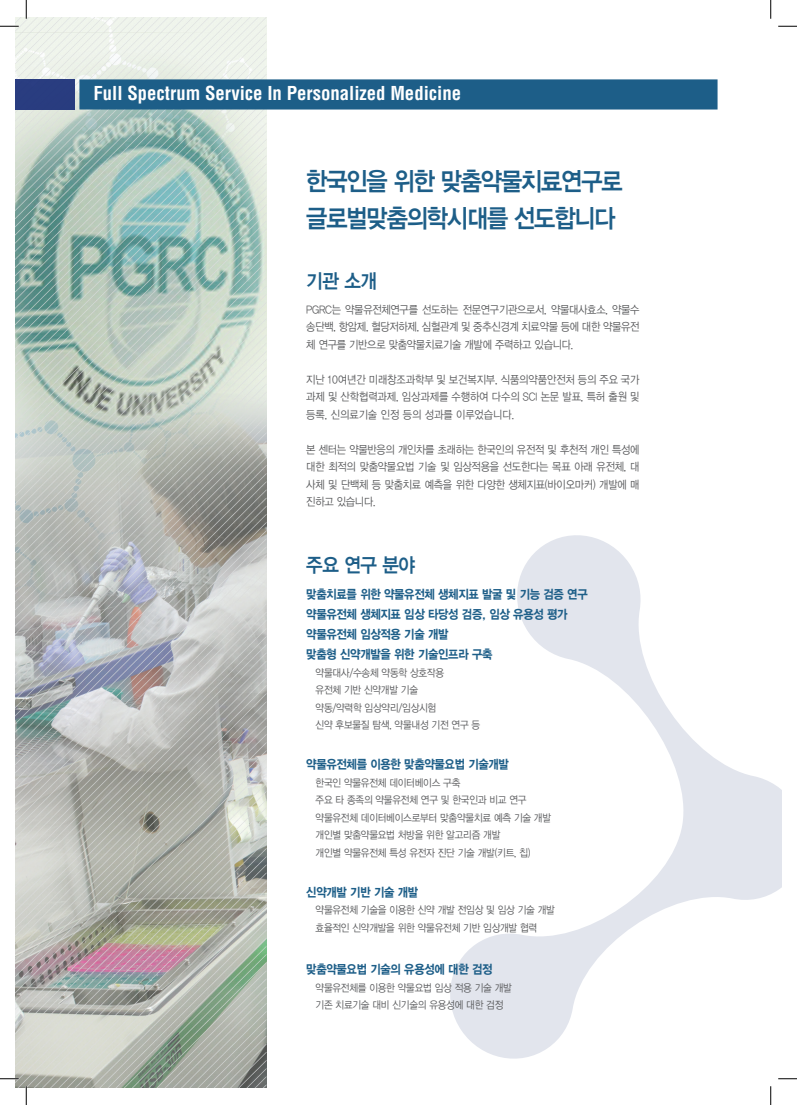
<style>
.page{position:relative;width:797px;height:1105px;background:#fff}
.page>*{position:absolute;margin:0;border:0;box-sizing:border-box;transform-origin:0 0}
.t1{font:25.62px/36.4px "YDVYGO14";letter-spacing:-.05em;color:#1d5e88;scale:.9 1}
.t2{font:20px "YDVYGO14";letter-spacing:-.025em;color:#1d5e88;scale:.9 1}
.t3{font:700 condensed 18.75px "Helvetica LT Std";color:#fff}
.t4{font:12.5px/20px "YDVYGO15";letter-spacing:-.025em;color:#1d5e88;scale:.9 1}
.t5{font:11.25px/17.5px "YDVYGO12";letter-spacing:-.025em;color:#57585a;text-align:justify;scale:.9 1}
.t6{font:10.5px/17.5px "YDVYGO12";letter-spacing:-.025em;color:#57585a;scale:.9 1}
</style>
<div class="page">
<img style="left:16px;top:17px;width:250px;height:1071px">
<svg style="left:450px;top:535px;width:331px;height:524px"></svg>
<div style="left:79px;top:79px;width:638px;height:31px;background:#1d5e88"></div>
<div style="left:16px;top:79px;width:59px;height:31px;background:#293c80"></div>
<svg style="left:0;top:25px;width:19px;height:2px"></svg>
<svg style="left:778px;top:25px;width:19px;height:2px"></svg>
<svg style="left:0;top:1078px;width:19px;height:1px"></svg>
<svg style="left:778px;top:1078px;width:19px;height:1px"></svg>
<svg style="left:25px;top:0;width:2px;height:19px"></svg>
<svg style="left:25px;top:1086px;width:2px;height:19px"></svg>
<svg style="left:770px;top:0;width:1px;height:19px"></svg>
<svg style="left:770px;top:1086px;width:1px;height:19px"></svg>
<h3 class="t3" style="left:93px;top:81px;width:369px">Full Spectrum Service In Personalized Medicine</h3>
<h1 class="t1" style="left:306px;top:164px;width:353px">한국인을 위한 맞춤약물치료연구로 글로벌맞춤의학시대를 선도합니다</h1>
<h2 class="t2" style="left:306px;top:269px;width:80px">기관 소개</h2>
<p class="t5" style="left:306px;top:300px;width:372px">PGRC는 약물유전체연구를 선도하는 전문연구기관으로서, 약물대사효소, 약물수 송단백, 항암제, 혈당저하제, 심혈관계 및 중추신경계 치료약물 등에 대한 약물유전 체 연구를 기반으로 맞춤약물치료기술 개발에 주력하고 있습니다.</p>
<p class="t5" style="left:306px;top:370px;width:372px">지난 10여년간 미래창조과학부 및 보건복지부, 식품의약품안전처 등의 주요 국가 과제 및 산학협력과제, 임상과제를 수행하여 다수의 SCI 논문 발표, 특허 출원 및 등록, 신의료기술 인정 등의 성과를 이루었습니다.</p>
<p class="t5" style="left:306px;top:440px;width:372px">본 센터는 약물반응의 개인차를 초래하는 한국인의 유전적 및 후천적 개인 특성에 대한 최적의 맞춤약물요법 기술 및 임상적용을 선도한다는 목표 아래 유전체, 대 사체 및 단백체 등 맞춤치료 예측을 위한 다양한 생체지표(바이오마커) 개발에 매 진하고 있습니다.</p>
<h2 class="t2" style="left:306px;top:553px;width:122px">주요 연구 분야</h2>
<p class="t4" style="left:306px;top:584px;width:314px">맞춤치료를 위한 약물유전체 생체지표 발굴 및 기능 검증 연구 약물유전체 생체지표 임상 타당성 검증, 임상 유용성 평가 약물유전체 임상적용 기술 개발<br>맞춤형 신약개발을 위한 기술인프라 구축</p>
<p class="t6" style="left:315px;top:664px;width:184px">약물대사/수송체 약동학 상호작용<br>유전체 기반 신약개발 기술<br>약동/약력학 임상약리/임상시험<br>신약 후보물질 탐색, 약물내성 기전 연구 등</p>
<p class="t4" style="left:306px;top:754px;width:227px">약물유전체를 이용한 맞춤약물요법 기술개발</p>
<p class="t6" style="left:315px;top:774px;width:263px">한국인 약물유전체 데이터베이스 구축<br>주요 타 종족의 약물유전체 연구 및 한국인과 비교 연구 약물유전체 데이터베이스로부터 맞춤약물치료 예측 기술 개발 개인별 맞춤약물요법 처방을 위한 알고리즘 개발<br>개인별 약물유전체 특성 유전자 진단 기술 개발(키트, 칩)</p>
<p class="t4" style="left:306px;top:882px;width:126px">신약개발 기반 기술 개발</p>
<p class="t6" style="left:315px;top:901px;width:267px">약물유전체 기술을 이용한 신약 개발 전임상 및 임상 기술 개발 효율적인 신약개발을 위한 약물유전체 기반 임상개발 협력</p>
<p class="t4" style="left:306px;top:959px;width:208px">맞춤약물요법 기술의 유용성에 대한 검정</p>
<p class="t6" style="left:315px;top:979px;width:220px">약물유전체를 이용한 약물요법 임상 적용 기술 개발 기존 치료기술 대비 신기술의 유용성에 대한 검정</p>
</div>
